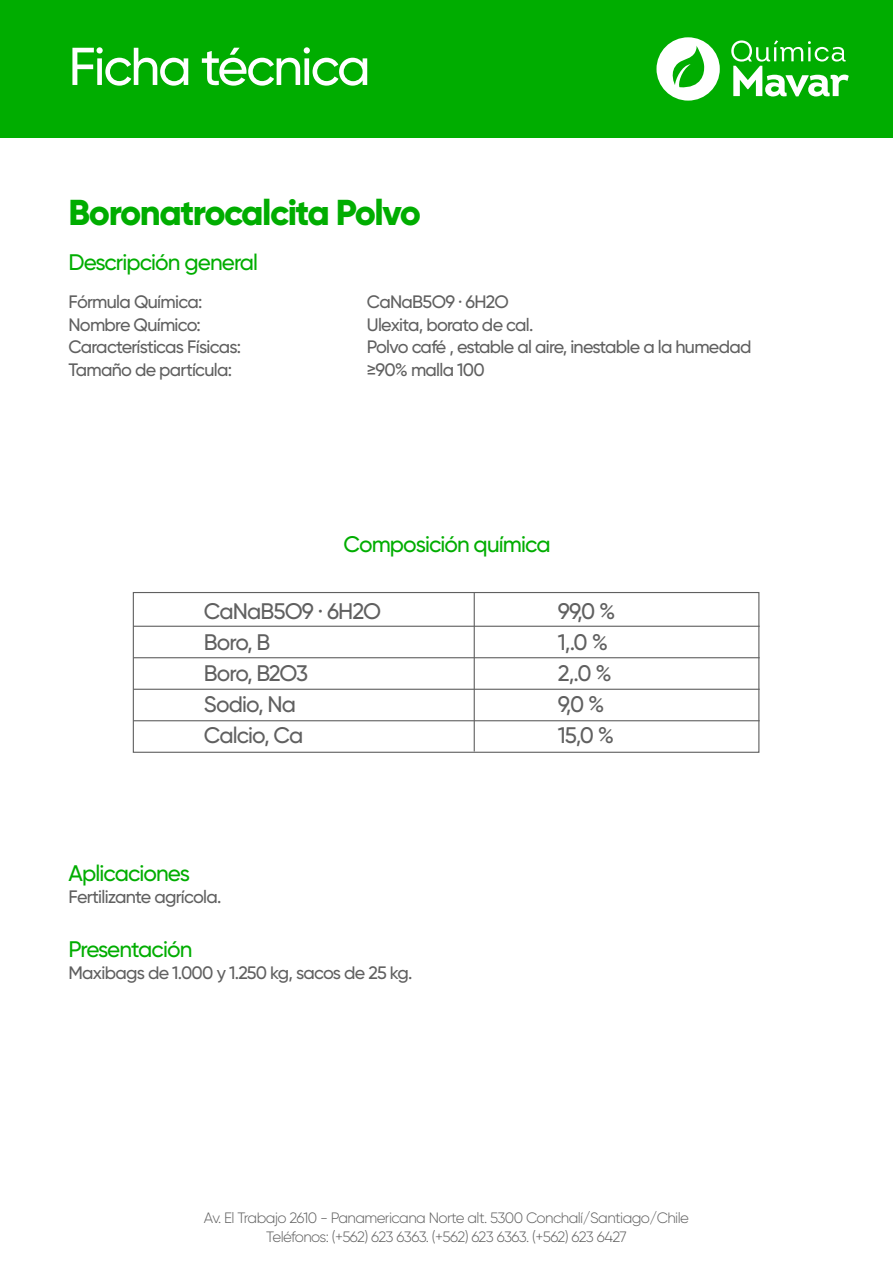
<style>
.page{position:relative;width:893px;height:1263px;background:#fff}
.page>*{position:absolute;margin:0;border:0;box-sizing:border-box;transform-origin:0 0}
.t1{font:500 53.25px "Gilroy";letter-spacing:-.04em;color:#fff}
.t2{font:800 36px "Gilroy";letter-spacing:-.04em;color:#00ad00}
.t3{font:500 22.5px/30.9px "Gilroy";letter-spacing:-.04em;color:#606060}
.t4{font:500 22.5px "Gilroy";letter-spacing:-.04em;color:#00ad00}
.t5{font:500 18px/22.5px "Gilroy";letter-spacing:-.04em;color:#606060}
.t6{font:300 15px/18.9px "Gilroy";letter-spacing:-.04em;color:#606060;text-align:center}
</style>
<div class="page">
<div style="left:133px;top:592px;width:626px;height:161px;border:1px solid #606060"></div>
<hr style="left:133px;top:626px;width:627px;height:1px;background:#606060">
<hr style="left:133px;top:657px;width:627px;height:1px;background:#606060">
<hr style="left:133px;top:689px;width:627px;height:1px;background:#606060">
<hr style="left:133px;top:720px;width:627px;height:1px;background:#606060">
<hr style="left:474px;top:592px;width:1px;height:159px;background:#606060">
<div style="left:0;top:0;width:893px;height:138px;background:#00ad00"></div>
<svg style="left:656px;top:37px;width:64px;height:64px"></svg>
<svg style="left:731px;top:40px;width:118px;height:57px"></svg>
<h1 class="t1" style="left:68px;top:34px;width:304px">Ficha técnica</h1>
<h2 class="t2" style="left:68px;top:190px;width:354px">Boronatrocalcita Polvo</h2>
<p class="t4" style="left:68px;top:249px;width:191px">Descripción general</p>
<p class="t5" style="left:68px;top:290px;width:174px">Fórmula Química:<br>Nombre Químico:<br>Características Físicas:<br>Tamaño de partícula:</p>
<p class="t5" style="left:367px;top:290px;width:386px">CaNaB5O9 · 6H2O<br>Ulexita, borato de cal.<br>Polvo café , estable al aire, inestable a la humedad ≥90% malla 100</p>
<p class="t4" style="left:343px;top:531px;width:209px">Composición química</p>
<p class="t3" style="left:204px;top:595px;width:179px">CaNaB5O9 · 6H2O<br>Boro, B<br>Boro, B2O3<br>Sodio, Na<br>Calcio, Ca</p>
<p class="t3" style="left:558px;top:595px;width:59px">99,0 %<br>1,.0 %<br>2,.0 %<br>9,0 %<br>15,0 %</p>
<p class="t4" style="left:68px;top:859px;width:123px">Aplicaciones</p>
<p class="t5" style="left:68px;top:886px;width:155px">Fertilizante agrícola.</p>
<p class="t4" style="left:68px;top:935px;width:125px">Presentación</p>
<p class="t5" style="left:68px;top:962px;width:346px">Maxibags de 1.000 y 1.250 kg, sacos de 25 kg.</p>
<p class="t6" style="left:204px;top:1208px;width:487px">Av. El Trabajo 2610 - Panamericana Norte alt. 5300 Conchalí/Santiago/Chile<br>Teléfonos: (+562) 623 6363. (+562) 623 6363. (+562) 623 6427</p>
</div>
